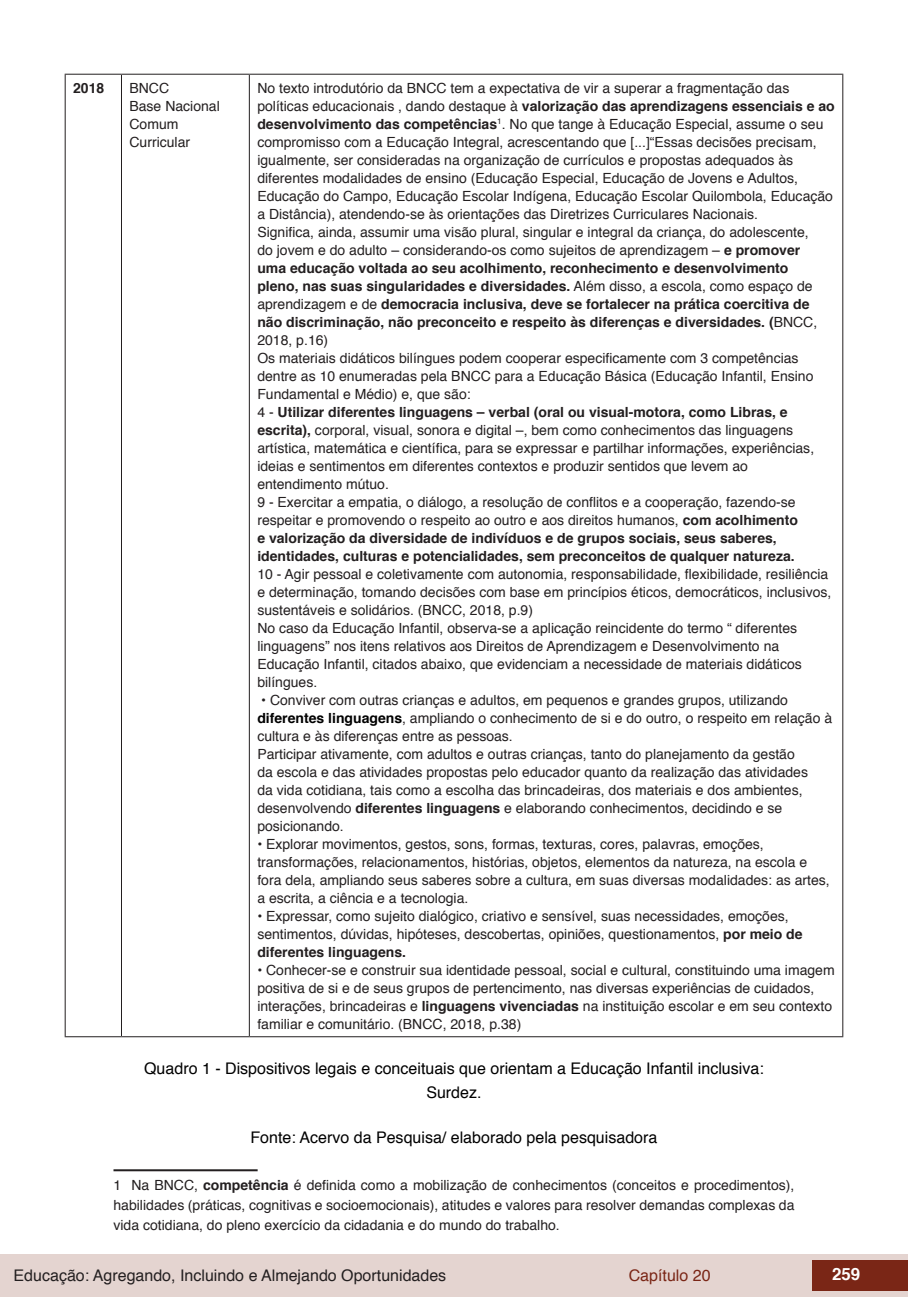
<style>
.page{position:relative;width:908px;height:1304px;background:#fff}
.page>*{position:absolute;margin:0;border:0;box-sizing:border-box;transform-origin:0 0}
.t1{font:700 16.8px "Helvetica";color:#fff}
.info_tab_graf_imag{font:16px/24px "Helvetica";color:#000;text-align:center}
.t2{font:16px "Helvetica";color:#231f20}
.t3{font:16px "Helvetica";color:#7a2616}
.tab_txt{font:14px/18px "Helvetica";color:#231f20}
.tab_txt-2{font:700 14px/18px "Helvetica";color:#231f20}
.nota_rdp{font:14px/20px "Helvetica";color:#231f20;text-align:justify}
.s1{font-weight:700}
.s2{font-weight:400}
.s3{font-weight:700;color:#000}
</style>
<div class="page">
<div style="left:0;top:1254px;width:906px;height:43px;background:#e4d4d0"></div>
<div style="left:812px;top:1261px;width:95px;height:30px;background:#7a2616"></div>
<hr style="left:65px;top:74px;width:56px;height:1px;background:#231f20">
<hr style="left:65px;top:75px;width:1px;height:961px;background:#231f20">
<hr style="left:121px;top:74px;width:128px;height:1px;background:#231f20">
<hr style="left:121px;top:75px;width:1px;height:961px;background:#231f20">
<hr style="left:249px;top:74px;width:593px;height:1px;background:#231f20">
<hr style="left:249px;top:75px;width:1px;height:961px;background:#231f20">
<hr style="left:841px;top:75px;width:1px;height:961px;background:#231f20">
<hr style="left:65px;top:1036px;width:56px;height:1px;background:#231f20">
<hr style="left:121px;top:1036px;width:128px;height:1px;background:#231f20">
<hr style="left:249px;top:1036px;width:593px;height:1px;background:#231f20">
<hr style="left:113px;top:1169px;width:144px;height:2px;background:#231f20">
<p class="tab_txt-2" style="left:73px;top:79px;width:33px">2018</p>
<p class="tab_txt" style="left:129px;top:79px;width:41px">BNCC</p>
<p class="tab_txt" style="left:129px;top:97px;width:92px">Base Nacional<br>Comum<br>Curricular</p>
<p class="tab_txt" style="left:257px;top:79px;width:578px">No texto introdutório da BNCC tem a expectativa de vir a superar a fragmentação das políticas educacionais , dando destaque à <span class="s1">valorização das aprendizagens essenciais e ao desenvolvimento das competências</span><sup>1</sup>. No que tange à Educação Especial, assume o seu compromisso com a Educação Integral, acrescentando que [...]“Essas decisões precisam, igualmente, ser consideradas na organização de currículos e propostas adequados às diferentes modalidades de ensino (Educação Especial, Educação de Jovens e Adultos, Educação do Campo, Educação Escolar Indígena, Educação Escolar Quilombola, Educação a Distância), atendendo-se às orientações das Diretrizes Curriculares Nacionais.</p>
<p class="tab_txt-2" style="left:257px;top:223px;width:561px"><span class="s2">Significa, ainda, assumir uma visão plural, singular e integral da criança, do adolescente, do jovem e do adulto – considerando-os como sujeitos de aprendizagem –</span> e promover uma educação voltada ao seu acolhimento, reconhecimento e desenvolvimento pleno, nas suas singularidades e diversidades. <span class="s2">Além disso, a escola, como espaço de aprendizagem e de</span> democracia inclusiva, deve se fortalecer na prática coercitiva de não discriminação, não preconceito e respeito às diferenças e diversidades. (<span class="s2">BNCC, 2018, p.16)</span></p>
<p class="tab_txt" style="left:257px;top:349px;width:557px">Os materiais didáticos bilíngues podem cooperar especificamente com 3 competências dentre as 10 enumeradas pela BNCC para a Educação Básica (Educação Infantil, Ensino<br>Fundamental e Médio) e, que são:</p>
<p class="tab_txt" style="left:257px;top:403px;width:558px">4 - <span class="s1">Utilizar diferentes linguagens – verbal (oral ou visual-motora, como Libras, e escrita),</span> corporal, visual, sonora e digital –, bem como conhecimentos das linguagens artística, matemática e científica, para se expressar e partilhar informações, experiências, ideias e sentimentos em diferentes contextos e produzir sentidos que levem ao entendimento mútuo.</p>
<p class="tab_txt-2" style="left:257px;top:493px;width:542px"><span class="s2">9 - Exercitar a empatia, o diálogo, a resolução de conflitos e a cooperação, fazendo-se respeitar e promovendo o respeito ao outro e aos direitos humanos,</span> com acolhimento e valorização da diversidade de indivíduos e de grupos sociais, seus saberes, identidades, culturas e potencialidades, sem preconceitos de qualquer natureza.</p>
<p class="tab_txt" style="left:257px;top:565px;width:575px">10 - Agir pessoal e coletivamente com autonomia, responsabilidade, flexibilidade, resiliência e determinação, tomando decisões com base em princípios éticos, democráticos, inclusivos, sustentáveis e solidários. (BNCC, 2018, p.9)</p>
<p class="tab_txt" style="left:257px;top:619px;width:545px">No caso da Educação Infantil, observa-se a aplicação reincidente do termo “ diferentes linguagens” nos itens relativos aos Direitos de Aprendizagem e Desenvolvimento na Educação Infantil, citados abaixo, que evidenciam a necessidade de materiais didáticos bilíngues.</p>
<p class="tab_txt" style="left:257px;top:691px;width:576px">• Conviver com outras crianças e adultos, em pequenos e grandes grupos, utilizando <span class="s3">diferentes linguagens</span>, ampliando o conhecimento de si e do outro, o respeito em relação à cultura e às diferenças entre as pessoas.</p>
<p class="tab_txt" style="left:257px;top:745px;width:552px">Participar ativamente, com adultos e outras crianças, tanto do planejamento da gestão da escola e das atividades propostas pelo educador quanto da realização das atividades da vida cotidiana, tais como a escolha das brincadeiras, dos materiais e dos ambientes, desenvolvendo <span class="s1">diferentes linguagens</span> e elaborando conhecimentos, decidindo e se posicionando.</p>
<p class="tab_txt" style="left:257px;top:835px;width:573px">• Explorar movimentos, gestos, sons, formas, texturas, cores, palavras, emoções, transformações, relacionamentos, histórias, objetos, elementos da natureza, na escola e fora dela, ampliando seus saberes sobre a cultura, em suas diversas modalidades: as artes, a escrita, a ciência e a tecnologia.</p>
<p class="tab_txt" style="left:257px;top:907px;width:546px">• Expressar, como sujeito dialógico, criativo e sensível, suas necessidades, emoções, sentimentos, dúvidas, hipóteses, descobertas, opiniões, questionamentos, <span class="s1">por meio de diferentes linguagens.</span></p>
<p class="tab_txt" style="left:257px;top:961px;width:578px">• Conhecer-se e construir sua identidade pessoal, social e cultural, constituindo uma imagem positiva de si e de seus grupos de pertencimento, nas diversas experiências de cuidados, interações, brincadeiras e <span class="s1">linguagens vivenciadas</span> na instituição escolar e em seu contexto familiar e comunitário. (BNCC, 2018, p.38)</p>
<p class="info_tab_graf_imag" style="left:144px;top:1057px;width:620px">Quadro 1 - Dispositivos legais e conceituais que orientam a Educação Infantil inclusiva:<br>Surdez.</p>
<p class="info_tab_graf_imag" style="left:250px;top:1125px;width:408px">Fonte: Acervo da Pesquisa/ elaborado pela pesquisadora</p>
<p class="nota_rdp" style="left:113px;top:1176px;width:682px">1 Na BNCC, <span class="s1">competência</span> é definida como a mobilização de conhecimentos (conceitos e procedimentos), habilidades (práticas, cognitivas e socioemocionais), atitudes e valores para resolver demandas complexas da vida cotidiana, do pleno exercício da cidadania e do mundo do trabalho.</p>
<p class="t2" style="left:14px;top:1263px;width:434px">Educação: Agregando, Incluindo e Almejando Oportunidades</p>
<p class="t3" style="left:628px;top:1263px;width:83px">Capítulo 20</p>
<p class="t1" style="left:831px;top:1261px;width:30px">259</p>
</div>
